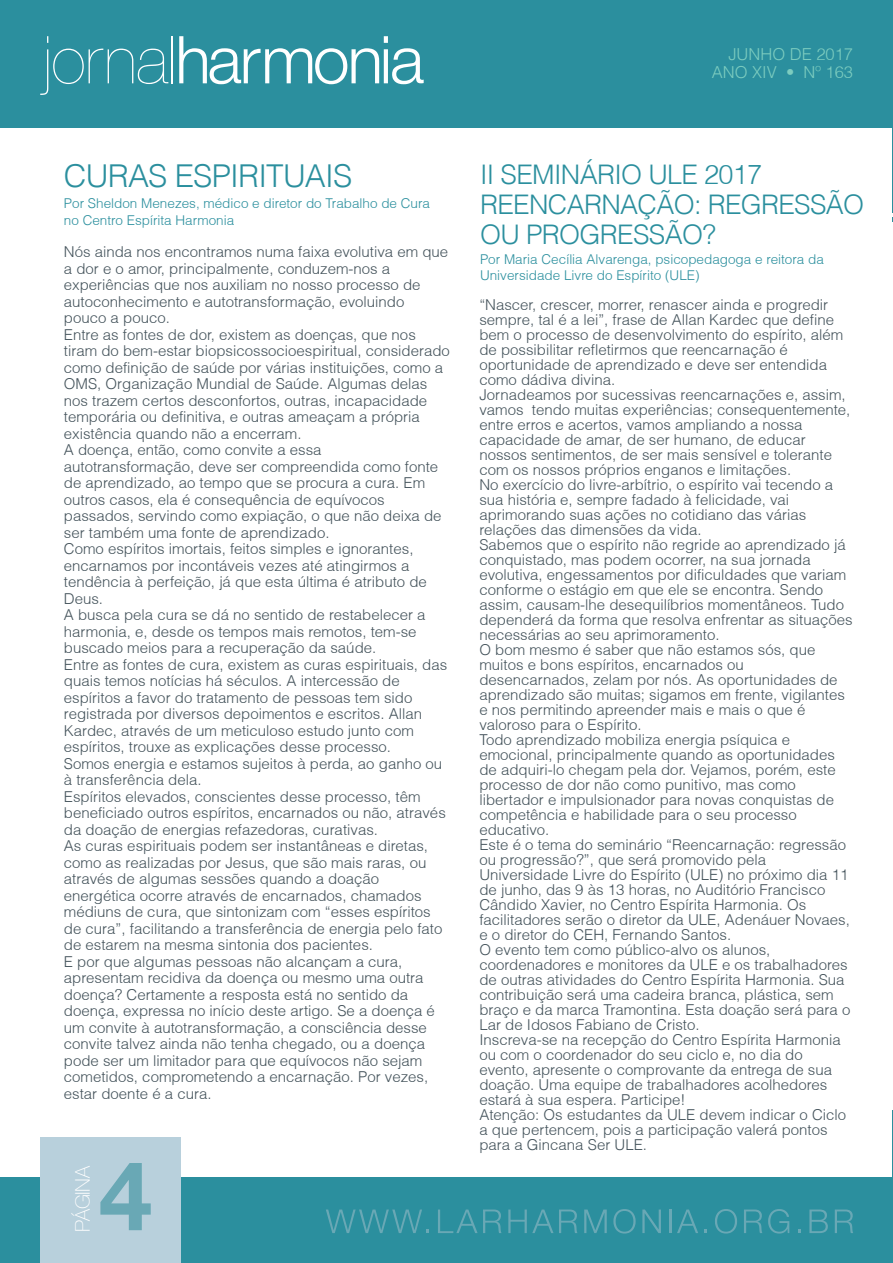
<style>
.page{position:relative;width:893px;height:1263px;background:#fff}
.page>*{position:absolute;margin:0;border:0;box-sizing:border-box;transform-origin:0 0}
.t1{font:700 96px "Helvetica Neue";color:#69a8b5}
.t2{font:300 31.5px "Helvetica";letter-spacing:-.025em;color:#2b8f9e}
.t3{font:300 27px/30px "Helvetica";letter-spacing:-.025em;color:#2b8f9e}
.t4{font:100 20.25px "Helvetica 35";letter-spacing:-.025em;color:#fff}
.t5{font:300 16.5px/18px "Helvetica";color:#7cccbf;text-align:right}
.t6{font:300 15px/15px "Helvetica";color:#43525a}
.t7{font:300 13.5px/16.5px "Helvetica";color:#2b8f9e}
</style>
<div class="page">
<div style="left:0;top:0;width:893px;height:128px;background:#2b8f9e"></div>
<div style="left:0;top:1178px;width:893px;height:85px;background:#2b8f9e"></div>
<svg style="left:326px;top:1209px;width:103px;height:24px"></svg>
<svg style="left:438px;top:1209px;width:64px;height:24px"></svg>
<svg style="left:508px;top:1209px;width:45px;height:24px"></svg>
<svg style="left:559px;top:1209px;width:19px;height:24px"></svg>
<svg style="left:584px;top:1209px;width:23px;height:24px"></svg>
<svg style="left:613px;top:1209px;width:23px;height:24px"></svg>
<svg style="left:642px;top:1209px;width:19px;height:24px"></svg>
<hr style="left:669px;top:1209px;width:2px;height:24px;background:#69a8b5">
<svg style="left:677px;top:1209px;width:21px;height:24px"></svg>
<svg style="left:704px;top:1229px;width:3px;height:4px"></svg>
<svg style="left:715px;top:1209px;width:22px;height:24px"></svg>
<svg style="left:744px;top:1209px;width:18px;height:24px"></svg>
<svg style="left:768px;top:1209px;width:21px;height:24px"></svg>
<svg style="left:798px;top:1229px;width:3px;height:4px"></svg>
<svg style="left:809px;top:1209px;width:19px;height:24px"></svg>
<svg style="left:835px;top:1209px;width:18px;height:24px"></svg>
<div style="left:40px;top:1137px;width:140px;height:126px;background:#b8d0dc"></div>
<svg style="left:40px;top:36px;width:128px;height:59px"></svg>
<hr style="left:171px;top:36px;width:1px;height:47px;background:#fff">
<svg style="left:179px;top:36px;width:245px;height:48px"></svg>
<p class="t5" style="left:712px;top:44px;width:143px">JUNHO DE 2017<br>ANO XIV • Nº 163</p>
<h2 class="t2" style="left:64px;top:157px;width:290px">CURAS ESPIRITUAIS</h2>
<p class="t7" style="left:64px;top:195px;width:368px">Por Sheldon Menezes, médico e diretor do Trabalho de Cura no Centro Espírita Harmonia</p>
<p class="t6" style="left:64px;top:243px;width:387px;line-height:16.5px">Nós ainda nos encontramos numa faixa evolutiva em que a dor e o amor, principalmente, conduzem-nos a experiências que nos auxiliam no nosso processo de autoconhecimento e autotransformação, evoluindo pouco a pouco.<br>Entre as fontes de dor, existem as doenças, que nos tiram do bem-estar biopsicossocioespiritual, considerado como definição de saúde por várias instituições, como a OMS, Organização Mundial de Saúde. Algumas delas nos trazem certos desconfortos, outras, incapacidade temporária ou definitiva, e outras ameaçam a própria existência quando não a encerram.<br>A doença, então, como convite a essa autotransformação, deve ser compreendida como fonte de aprendizado, ao tempo que se procura a cura. Em outros casos, ela é consequência de equívocos passados, servindo como expiação, o que não deixa de ser também uma fonte de aprendizado.<br>Como espíritos imortais, feitos simples e ignorantes, encarnamos por incontáveis vezes até atingirmos a tendência à perfeição, já que esta última é atributo de Deus.<br>A busca pela cura se dá no sentido de restabelecer a harmonia, e, desde os tempos mais remotos, tem-se buscado meios para a recuperação da saúde.<br>Entre as fontes de cura, existem as curas espirituais, das quais temos notícias há séculos. A intercessão de espíritos a favor do tratamento de pessoas tem sido registrada por diversos depoimentos e escritos. Allan Kardec, através de um meticuloso estudo junto com espíritos, trouxe as explicações desse processo.<br>Somos energia e estamos sujeitos à perda, ao ganho ou à transferência dela.<br>Espíritos elevados, conscientes desse processo, têm beneficiado outros espíritos, encarnados ou não, através da doação de energias refazedoras, curativas.<br>As curas espirituais podem ser instantâneas e diretas, como as realizadas por Jesus, que são mais raras, ou através de algumas sessões quando a doação energética ocorre através de encarnados, chamados médiuns de cura, que sintonizam com “esses espíritos de cura”, facilitando a transferência de energia pelo fato de estarem na mesma sintonia dos pacientes.<br>E por que algumas pessoas não alcançam a cura, apresentam recidiva da doença ou mesmo uma outra doença? Certamente a resposta está no sentido da doença, expressa no início deste artigo. Se a doença é um convite à autotransformação, a consciência desse convite talvez ainda não tenha chegado, ou a doença pode ser um limitador para que equívocos não sejam cometidos, comprometendo a encarnação. Por vezes, estar doente é a cura.</p>
<h3 class="t4" style="left:71px;top:1232px;width:68px;rotate:-90deg">PÁGINA</h3>
<h1 class="t1" style="left:99px;top:1136px;width:55px">4</h1>
<h3 class="t3" style="left:480px;top:159px;width:386px">II SEMINÁRIO ULE 2017<br>REENCARNAÇÃO: REGRESSÃO<br>OU PROGRESSÃO?</h3>
<p class="t7" style="left:480px;top:251px;width:345px">Por Maria Cecília Alvarenga, psicopedagoga e reitora da<br>Universidade Livre do Espírito (ULE)</p>
<p class="t6" style="left:479px;top:297px;width:375px">“Nascer, crescer, morrer, renascer ainda e progredir sempre, tal é a lei”, frase de Allan Kardec que define bem o processo de desenvolvimento do espírito, além de possibilitar refletirmos que reencarnação é oportunidade de aprendizado e deve ser entendida como dádiva divina.<br>Jornadeamos por sucessivas reencarnações e, assim, vamos tendo muitas experiências; consequentemente, entre erros e acertos, vamos ampliando a nossa capacidade de amar, de ser humano, de educar nossos sentimentos, de ser mais sensível e tolerante com os nossos próprios enganos e limitações.<br>No exercício do livre-arbítrio, o espírito vai tecendo a sua história e, sempre fadado à felicidade, vai aprimorando suas ações no cotidiano das várias relações das dimensões da vida.<br>Sabemos que o espírito não regride ao aprendizado já conquistado, mas podem ocorrer, na sua jornada evolutiva, engessamentos por dificuldades que variam conforme o estágio em que ele se encontra. Sendo assim, causam-lhe desequilíbrios momentâneos. Tudo dependerá da forma que resolva enfrentar as situações necessárias ao seu aprimoramento.<br>O bom mesmo é saber que não estamos sós, que muitos e bons espíritos, encarnados ou desencarnados, zelam por nós. As oportunidades de aprendizado são muitas; sigamos em frente, vigilantes e nos permitindo apreender mais e mais o que é valoroso para o Espírito.<br>Todo aprendizado mobiliza energia psíquica e emocional, principalmente quando as oportunidades de adquiri-lo chegam pela dor. Vejamos, porém, este processo de dor não como punitivo, mas como libertador e impulsionador para novas conquistas de competência e habilidade para o seu processo educativo.<br>Este é o tema do seminário “Reencarnação: regressão ou progressão?”, que será promovido pela Universidade Livre do Espírito (ULE) no próximo dia 11 de junho, das 9 às 13 horas, no Auditório Francisco Cândido Xavier, no Centro Espírita Harmonia. Os facilitadores serão o diretor da ULE, Adenáuer Novaes, e o diretor do CEH, Fernando Santos.<br>O evento tem como público-alvo os alunos, coordenadores e monitores da ULE e os trabalhadores de outras atividades do Centro Espírita Harmonia. Sua contribuição será uma cadeira branca, plástica, sem braço e da marca Tramontina. Esta doação será para o Lar de Idosos Fabiano de Cristo.<br>Inscreva-se na recepção do Centro Espírita Harmonia ou com o coordenador do seu ciclo e, no dia do evento, apresente o comprovante da entrega de sua doação. Uma equipe de trabalhadores acolhedores estará à sua espera. Participe!<br>Atenção: Os estudantes da ULE devem indicar o Ciclo a que pertencem, pois a participação valerá pontos para a Gincana Ser ULE.</p>
</div>
